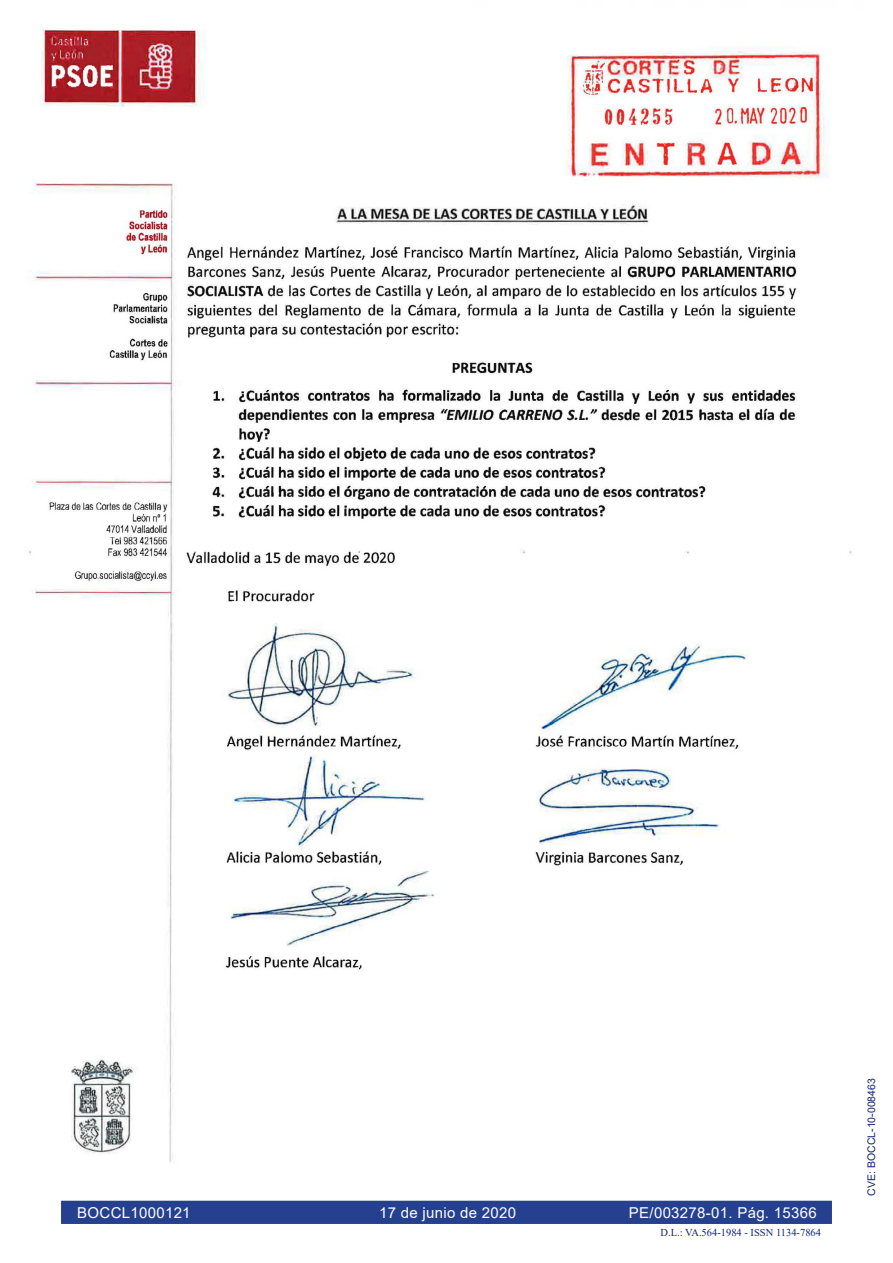
<style>
.page{position:relative;width:893px;height:1263px;background:#fff}
.page>*{position:absolute;margin:0;border:0;box-sizing:border-box;transform-origin:0 0}
.E_CVE{font:15px "Arial";letter-spacing:.02em;color:#fff}
.t1{font:10.5px "Times New Roman";color:#132477}
.t2{font:10.5px "Arial";color:#132477}
</style>
<div class="page">
<div style="left:60px;top:1200px;width:773px;height:25px;background:#25408f"></div>
<div style="left:60px;top:1199px;width:773px;height:26px;border:2px solid #fff"></div>
<img style="left:27px;top:29px;width:825px;height:1171px">
<p class="E_CVE" style="left:77px;top:1202px;width:115px">BOCCL1000121</p>
<p class="E_CVE" style="left:379px;top:1202px;width:139px">17 de junio de 2020</p>
<p class="E_CVE" style="left:629px;top:1202px;width:189px">PE/003278-01. Pág. 15366</p>
<p class="t1" style="left:661px;top:1225px;width:162px">D.L.: VA.564-1984 - ISSN 1134-7864</p>
<p class="t2" style="left:864px;top:1195px;width:119px;rotate:-90deg">CVE: BOCCL-10-008463</p>
</div>
